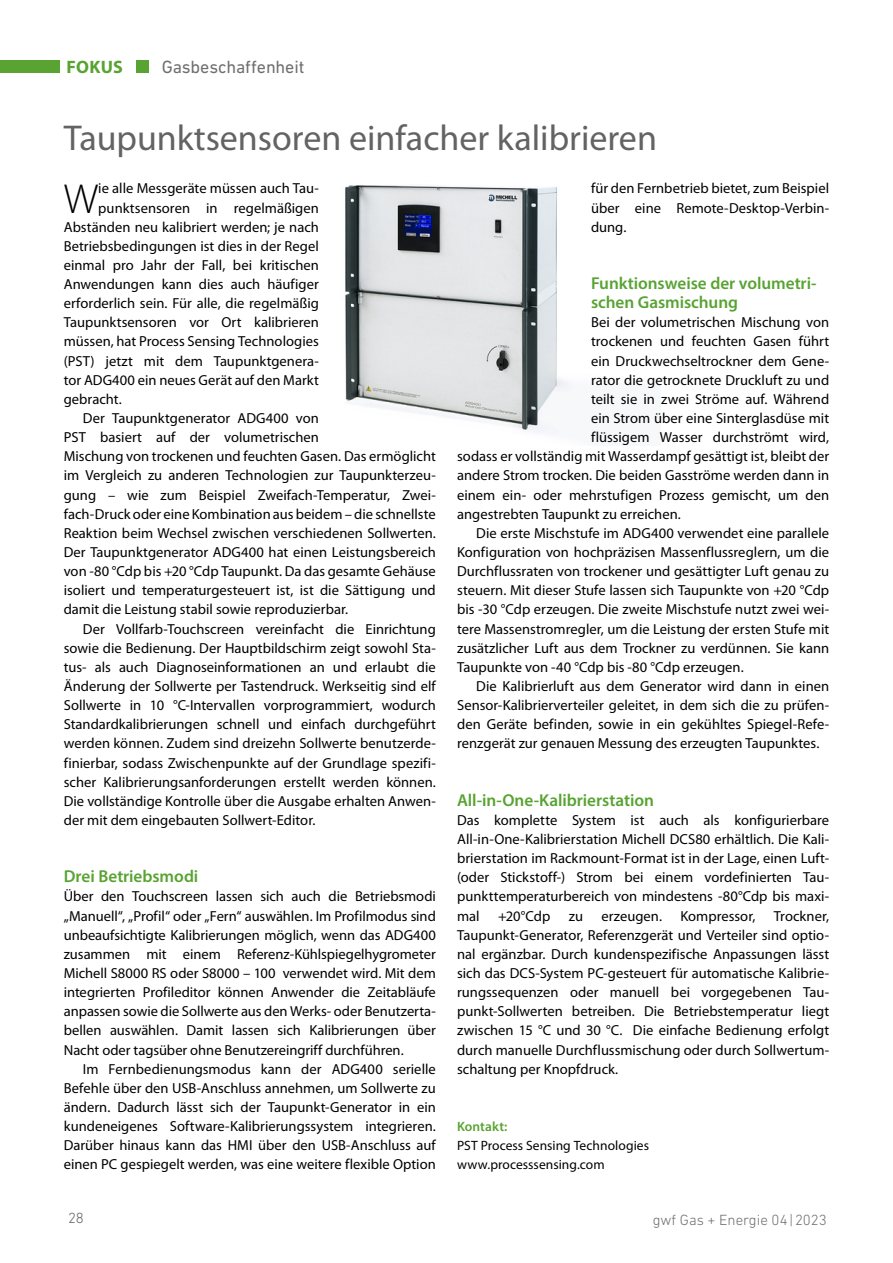
<style>
.page{position:relative;width:893px;height:1263px;background:#fff}
.page>*{position:absolute;margin:0;border:0;box-sizing:border-box;transform-origin:0 0}
.WA_Fliesstext_Initia{font:300 42.15px "Myriad Pro";color:#000}
.WA_Headline{font:36px "Myriad Pro";color:#646363}
.t1{font:18px "DIN Next LT Pro";letter-spacing:-.01em;color:#706f6f}
.t2{font:700 18px "Myriad Pro";letter-spacing:.015em;color:#58a332}
.WA_Subline_1{font:600 17.25px/19.2px "Myriad Pro";letter-spacing:-.005em;color:#58a332}
.t3{font:300 15px "DIN Next LT Pro";color:#706f6f}
.t4{font:300 15px "DIN Next LT Pro";color:#646363}
.WA_Fließtext_Einzug{font:14.55px/19.2px "Myriad Pro";color:#000;text-align:justify}
.WA_Fließtext{font:14.55px/19.2px "Myriad Pro";color:#000;text-align:justify}
.WA_Fliesstext_Initia-2{font:14.55px "Myriad Pro";color:#000}
.WA_Kontakt{font:13.5px "Myriad Pro";letter-spacing:.005em;color:#000}
.WA_Kontakt_Head_Nach{font:600 13.5px "Myriad Pro";letter-spacing:.005em;color:#58a332}
</style>
<div class="page">
<div style="left:136px;top:60px;width:13px;height:13px;background:#58a332"></div>
<div style="left:0;top:60px;width:60px;height:13px;background:#58a332"></div>
<img style="left:345px;top:185px;width:226px;height:248px">
<p class="t2" style="left:67px;top:55px;width:58px">FOKUS</p>
<p class="t1" style="left:162px;top:57px;width:144px">Gasbeschaffenheit</p>
<p class="WA_Headline" style="left:64px;top:118px;width:595px">Taupunktsensoren einfacher kalibrieren</p>
<p class="WA_Fliesstext_Initia" style="left:64px;top:173px;width:36px">W</p>
<p class="WA_Fliesstext_Initia-2" style="left:98px;top:181px;width:222px">ie alle Messgeräte müssen auch Tau-</p>
<p class="WA_Fließtext_Einzug" style="left:591px;top:179px;width:240px">für den Fernbetrieb bietet, zum Beispiel über eine Remote-Desktop-Verbin&shy;dung.</p>
<p class="WA_Fliesstext_Initia-2" style="left:98px;top:200px;width:222px">punktsensoren in regelmäßigen</p>
<p class="WA_Fliesstext_Initia-2" style="left:64px;top:219px;width:257px">Abständen neu kalibriert werden; je nach</p>
<p class="WA_Fliesstext_Initia-2" style="left:64px;top:238px;width:257px">Betriebsbedingungen ist dies in der Regel</p>
<p class="WA_Fliesstext_Initia-2" style="left:64px;top:257px;width:257px">einmal pro Jahr der Fall, bei kritischen</p>
<p class="WA_Fliesstext_Initia-2" style="left:64px;top:276px;width:257px">Anwendungen kann dies auch häufiger</p>
<p class="WA_Fliesstext_Initia-2" style="left:64px;top:295px;width:257px">erforderlich sein. Für alle, die regelmäßig</p>
<p class="WA_Fliesstext_Initia-2" style="left:64px;top:314px;width:257px">Taupunktsensoren vor Ort kalibrieren</p>
<p class="WA_Fliesstext_Initia-2" style="left:64px;top:334px;width:257px">müssen, hat Process Sensing Technologies</p>
<p class="WA_Fliesstext_Initia-2" style="left:64px;top:353px;width:257px">(PST) jetzt mit dem Taupunktgenera-</p>
<p class="WA_Fliesstext_Initia-2" style="left:64px;top:372px;width:257px">tor ADG400 ein neues Gerät auf den Markt</p>
<p class="WA_Fliesstext_Initia-2" style="left:64px;top:391px;width:60px">gebracht.</p>
<p class="WA_Fließtext_Einzug" style="left:64px;top:409px;width:374px;text-align:left;text-indent:19px">Der Taupunktgenerator ADG400 von<br>PST basiert auf der volumetrischen<br>Mischung von trockenen und feuchten Gasen. Das ermöglicht im Vergleich zu anderen Technologien zur Taupunkterzeu&shy;gung – wie zum Beispiel Zweifach-Temperatur, Zwei&shy;fach-Druck oder eine Kombination aus beidem – die schnellste Reaktion beim Wechsel zwischen verschiedenen Sollwerten.<br>Der Taupunktgenerator ADG400 hat einen Leistungsbereich von -80 °Cdp bis +20 °Cdp Taupunkt. Da das gesamte Gehäuse isoliert und temperaturgesteuert ist, ist die Sättigung und damit die Leistung stabil sowie reproduzierbar.</p>
<p class="WA_Fließtext_Einzug" style="left:64px;top:619px;width:374px;text-indent:19px">Der Vollfarb-Touchscreen vereinfacht die Einrichtung sowie die Bedienung. Der Hauptbildschirm zeigt sowohl Sta&shy;tus- als auch Diagnoseinformationen an und erlaubt die Änderung der Sollwerte per Tastendruck. Werkseitig sind elf Sollwerte in 10 °C-Intervallen vorprogrammiert, wodurch Standardkalibrierungen schnell und einfach durchgeführt werden können. Zudem sind dreizehn Sollwerte benutzerde&shy;finierbar, sodass Zwischenpunkte auf der Grundlage spezifi&shy;scher Kalibrierungsanforderungen erstellt werden können.<br>Die vollständige Kontrolle über die Ausgabe erhalten Anwen&shy;der mit dem eingebauten Sollwert-Editor.</p>
<p class="WA_Subline_1" style="left:591px;top:273px;width:227px">Funktionsweise der volumetri&shy;schen Gasmischung</p>
<p class="WA_Fließtext" style="left:591px;top:313px;width:240px">Bei der volumetrischen Mischung von</p>
<p class="WA_Fließtext" style="left:591px;top:332px;width:240px">trockenen und feuchten Gasen führt</p>
<p class="WA_Fließtext" style="left:591px;top:351px;width:240px">ein Druckwechseltrockner dem Gene-</p>
<p class="WA_Fließtext" style="left:591px;top:371px;width:240px">rator die getrocknete Druckluft zu und</p>
<p class="WA_Fließtext" style="left:591px;top:390px;width:240px">teilt sie in zwei Ströme auf. Während</p>
<p class="WA_Fließtext" style="left:591px;top:409px;width:240px">ein Strom über eine Sinterglasdüse mit</p>
<p class="WA_Fließtext" style="left:591px;top:428px;width:240px">flüssigem Wasser durchströmt wird,</p>
<p class="WA_Fließtext" style="left:457px;top:447px;width:374px">sodass er vollständig mit Wasserdampf gesättigt ist, bleibt der</p>
<p class="WA_Fließtext" style="left:457px;top:466px;width:374px">andere Strom trocken. Die beiden Gasströme werden dann in</p>
<p class="WA_Fließtext" style="left:457px;top:485px;width:374px">einem ein- oder mehrstufigen Prozess gemischt, um den</p>
<p class="WA_Fließtext" style="left:457px;top:504px;width:225px">angestrebten Taupunkt zu erreichen.</p>
<p class="WA_Fließtext_Einzug" style="left:457px;top:524px;width:374px;text-indent:19px">Die erste Mischstufe im ADG400 verwendet eine parallele Konfiguration von hochpräzisen Massenflussreglern, um die Durchflussraten von trockener und gesättigter Luft genau zu steuern. Mit dieser Stufe lassen sich Taupunkte von +20 °Cdp bis -30 °Cdp erzeugen. Die zweite Mischstufe nutzt zwei wei&shy;tere Massenstromregler, um die Leistung der ersten Stufe mit zusätzlicher Luft aus dem Trockner zu verdünnen. Sie kann Taupunkte von -40 °Cdp bis -80 °Cdp erzeugen.</p>
<p class="WA_Fließtext_Einzug" style="left:457px;top:677px;width:374px;text-indent:19px">Die Kalibrierluft aus dem Generator wird dann in einen Sensor-Kalibrierverteiler geleitet, in dem sich die zu prüfen&shy;den Geräte befinden, sowie in ein gekühltes Spiegel-Refe&shy;renzgerät zur genauen Messung des erzeugten Taupunktes.</p>
<p class="WA_Subline_1" style="left:457px;top:790px;width:198px">All-in-One-Kalibrierstation</p>
<p class="WA_Fließtext" style="left:457px;top:811px;width:374px">Das komplette System ist auch als konfigurierbare All-in-One-Kalibrierstation Michell DCS80 erhältlich. Die Kali&shy;brierstation im Rackmount-Format ist in der Lage, einen Luft-(oder Stickstoff-) Strom bei einem vordefinierten Tau&shy;punkttemperaturbereich von mindestens -80°Cdp bis maxi&shy;mal</p>
<p class="WA_Subline_1" style="left:64px;top:866px;width:136px">Drei Betriebsmodi</p>
<p class="WA_Fließtext" style="left:64px;top:887px;width:374px">Über den Touchscreen lassen sich auch die Betriebsmodi „Manuell“, „Profil“ oder „Fern“ auswählen. Im Profilmodus sind unbeaufsichtigte Kalibrierungen möglich, wenn das ADG400 zusammen mit einem Referenz-Kühlspiegelhygrometer Michell S8000 RS oder S8000 – 100 verwendet wird. Mit dem integrierten Profileditor können Anwender die Zeitabläufe anpassen sowie die Sollwerte aus den Werks- oder Benutzerta&shy;bellen auswählen. Damit lassen sich Kalibrierungen über Nacht oder tagsüber ohne Benutzereingriff durchführen.</p>
<p class="WA_Fließtext_Einzug" style="left:64px;top:1059px;width:374px;text-indent:19px">Im Fernbedienungsmodus kann der ADG400 serielle Befehle über den USB-Anschluss annehmen, um Sollwerte zu ändern. Dadurch lässt sich der Taupunkt-Generator in ein kundeneigenes Software-Kalibrierungssystem integrieren.<br>Darüber hinaus kann das HMI über den USB-Anschluss auf einen PC gespiegelt werden, was eine weitere flexible Option</p>
<p class="WA_Fließtext" style="left:457px;top:906px;width:374px;text-indent:317px">Trockner, Taupunkt-Generator, Referenzgerät und Verteiler sind optio&shy;nal ergänzbar. Durch kundenspezifische Anpassungen lässt sich das DCS-System PC-gesteuert für automatische Kalibrie&shy;rungssequenzen oder manuell bei vorgegebenen Tau&shy;punkt-Sollwerten betreiben. Die Betriebstemperatur liegt zwischen 15 °C und 30 °C. Die einfache Bedienung erfolgt durch manuelle Durchflussmischung oder durch Sollwertum&shy;schaltung per Knopfdruck.</p>
<p class="WA_Fließtext" style="left:498px;top:906px;width:54px">+20°Cdp</p>
<p class="WA_Fließtext" style="left:569px;top:906px;width:16px">zu</p>
<p class="WA_Fließtext" style="left:601px;top:906px;width:62px">erzeugen.</p>
<p class="WA_Fließtext" style="left:680px;top:906px;width:76px">Kompressor,</p>
<p class="WA_Kontakt_Head_Nach" style="left:457px;top:1118px;width:52px">Kontakt:</p>
<p class="WA_Kontakt" style="left:457px;top:1138px;width:193px">PST Process Sensing Technologies</p>
<p class="WA_Kontakt" style="left:457px;top:1157px;width:149px">www.processsensing.com</p>
<p class="t4" style="left:68px;top:1209px;width:17px">28</p>
<p class="t3" style="left:653px;top:1211px;width:175px">gwf Gas + Energie 04|2023</p>
</div>
